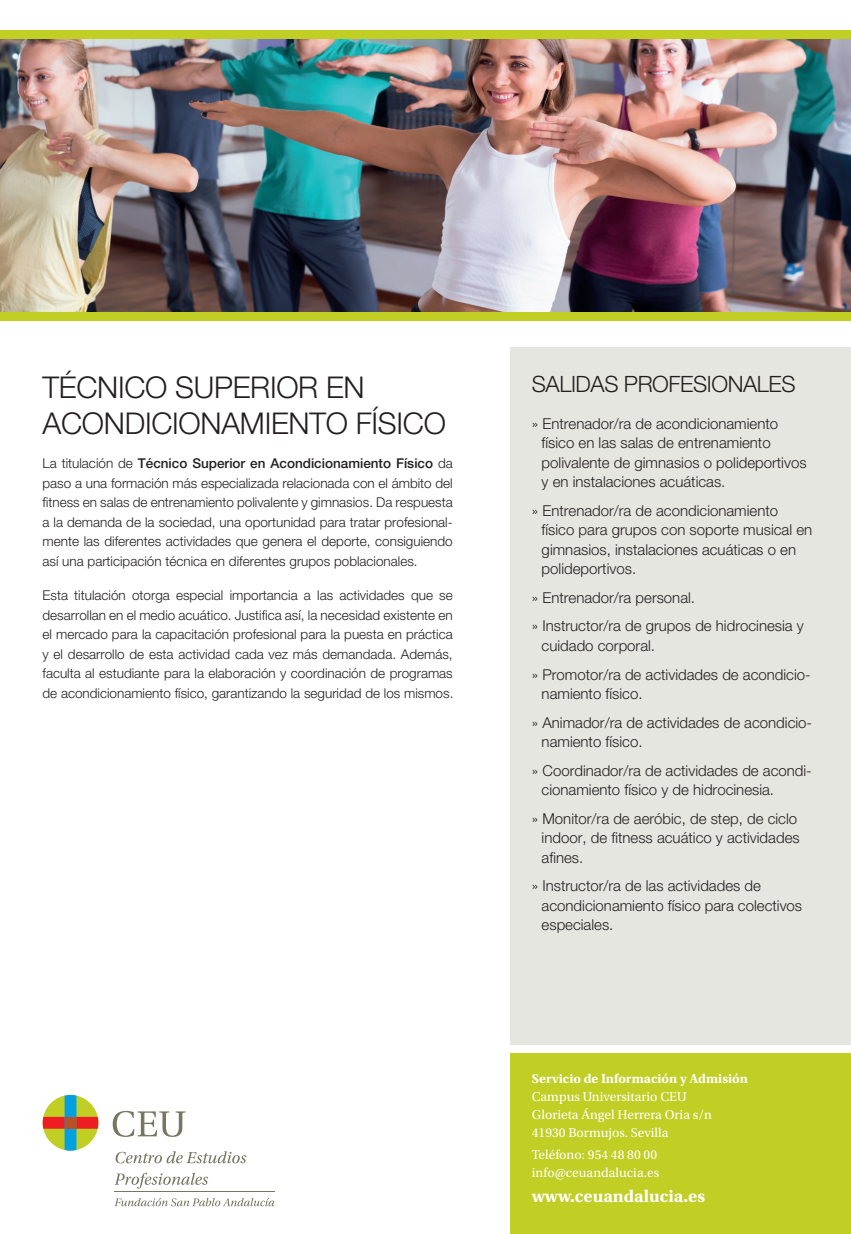
<style>
.page{position:relative;width:851px;height:1234px;background:#fff}
.page>*{position:absolute;margin:0;border:0;box-sizing:border-box;transform-origin:0 0}
.t1{font:300 30px/36px "Helvetica Neue LT Std";letter-spacing:-.01em;color:#231f20}
.t2{font:300 22.5px "Helvetica Neue LT Std";letter-spacing:-.02em;color:#231f20}
.t3{font:700 18px "Utopia Std";color:#fff}
.t4{font:300 15px/19.5px "Helvetica Neue LT Std";color:#231f20}
.t5{font:300 13.5px/19.5px "Helvetica Neue LT Std";color:#231f20;text-align:justify}
.t6{font:13.5px/18px "Utopia Std";color:#fff}
.t7{font:700 13.5px "Utopia Std";color:#fff}
.s1{font-weight:500}
</style>
<div class="page">
<img style="left:0;top:38px;width:850px;height:274px">
<div style="left:0;top:312px;width:850px;height:9px;background:#c1ce23"></div>
<div style="left:0;top:30px;width:850px;height:8px;background:#c1ce23"></div>
<div style="left:510px;top:347px;width:340px;height:697px;background:#e6e6e1"></div>
<div style="left:510px;top:1052px;width:340px;height:181px;background:#c1ce23"></div>
<hr style="left:114px;top:1190px;width:161px;height:1px;background:#787661">
<svg style="left:43px;top:1095px;width:55px;height:55px"></svg>
<div style="left:65px;top:1116px;width:11px;height:12px;background:#b95128"></div>
<svg style="left:113px;top:1110px;width:72px;height:26px"></svg>
<svg style="left:116px;top:1151px;width:130px;height:12px"></svg>
<svg style="left:114px;top:1172px;width:94px;height:16px"></svg>
<svg style="left:115px;top:1197px;width:159px;height:8px"></svg>
<h1 class="t1" style="left:43px;top:368px;width:405px">TÉCNICO SUPERIOR EN<br>ACONDICIONAMIENTO FÍSICO</h1>
<h2 class="t2" style="left:531px;top:369px;width:265px">SALIDAS PROFESIONALES</h2>
<p class="t4" style="left:541px;top:413px;width:266px;text-indent:-10px">» Entrenador/ra de acondicionamiento físico en las salas de entrenamiento polivalente de gimnasios o polideportivos y en instalaciones acuáticas.</p>
<p class="t4" style="left:541px;top:500px;width:272px;text-indent:-10px">» Entrenador/ra de acondicionamiento físico para grupos con soporte musical en gimnasios, instalaciones acuáticas o en polideportivos.</p>
<p class="t4" style="left:531px;top:583px;width:273px;line-height:28.5px">» Entrenador/ra personal.<br>» Instructor/ra de grupos de hidrocinesia y</p>
<p class="t4" style="left:531px;top:631px;width:280px;line-height:28.5px;text-indent:10px">cuidado corporal.<br>» Promotor/ra de actividades de acondicio-</p>
<p class="t4" style="left:531px;top:679px;width:282px;line-height:28.5px;text-indent:10px">namiento físico.<br>» Animador/ra de actividades de acondicio-</p>
<p class="t4" style="left:531px;top:727px;width:281px;line-height:28.5px;text-indent:10px">namiento físico.<br>» Coordinador/ra de actividades de acondi-</p>
<p class="t4" style="left:531px;top:775px;width:267px;line-height:28.5px;text-indent:10px">cionamiento físico y de hidrocinesia.<br>» Monitor/ra de aeróbic, de step, de ciclo</p>
<p class="t4" style="left:541px;top:827px;width:259px">indoor, de fitness acuático y actividades afines.</p>
<p class="t4" style="left:541px;top:875px;width:262px;text-indent:-10px">» Instructor/ra de las actividades de acondicionamiento físico para colectivos especiales.</p>
<p class="t5" style="left:43px;top:453px;width:411px">La titulación de <span class="s1">Técnico Superior en Acondicionamiento Físico</span> da paso a una formación más especializada relacionada con el ámbito del fitness en salas de entrenamiento polivalente y gimnasios. Da respuesta a la demanda de la sociedad, una oportunidad para tratar profesional&shy;mente las diferentes actividades que genera el deporte, consiguiendo así una participación técnica en diferentes grupos poblacionales.</p>
<p class="t5" style="left:43px;top:585px;width:412px">Esta titulación otorga especial importancia a las actividades que se desarrollan en el medio acuático. Justifica así, la necesidad existente en el mercado para la capacitación profesional para la puesta en práctica y el desarrollo de esta actividad cada vez más demandada. Además, faculta al estudiante para la elaboración y coordinación de programas de acondicionamiento físico, garantizando la seguridad de los mismos.</p>
<p class="t7" style="left:531px;top:1070px;width:217px">Servicio de Información y Admisión</p>
<p class="t6" style="left:531px;top:1087px;width:181px">Campus Universitario CEU<br>Glorieta Ángel Herrera Oria s/n<br>41930 Bormujos. Sevilla</p>
<p class="t6" style="left:531px;top:1145px;width:129px">Teléfono: 954 48 80 00 info@ceuandalucia.es</p>
<h3 class="t3" style="left:531px;top:1185px;width:175px">www.ceuandalucia.es</h3>
</div>
